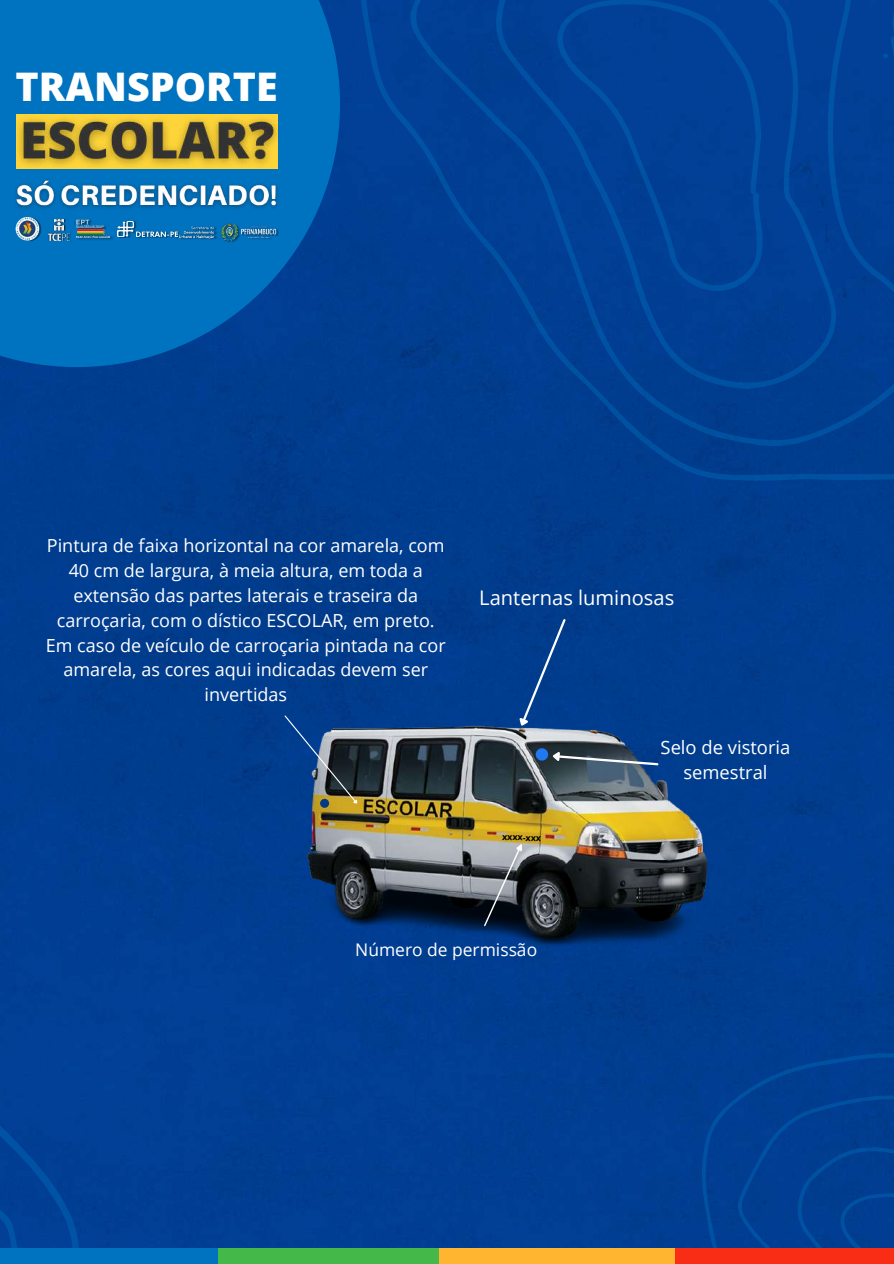
<style>
.page{position:relative;width:894px;height:1264px;background:#fff}
.page>*{position:absolute;margin:0;border:0;box-sizing:border-box;transform-origin:0 0}
.t1{font:800 39.45px "Open Sans";color:#fff}
.t2{font:20.1px "Open Sans";color:#fff}
.t3{font:18.45px/25.7px "Open Sans";color:#fff;text-align:center}
.t4{font:18px/24.8px "Open Sans";color:#fff;text-align:center}
.t5{font:17.4px "Open Sans";color:#fff}
.t6{font:700 9px "Open Sans";color:#000}
</style>
<div class="page">
<div style="left:0;top:0;width:893px;height:1248px;background:#003d8f"></div>
<div style="left:0;top:1035px;width:293px;height:228px;background:#013f95"></div>
<svg style="left:701px;top:1053px;width:192px;height:195px;background:#003e92"></svg>
<div style="left:0;top:1248px;width:218px;height:15px;background:#0073c0"></div>
<div style="left:219px;top:1248px;width:220px;height:15px;background:#44b94a"></div>
<div style="left:439px;top:1248px;width:235px;height:15px;background:#ffb530"></div>
<div style="left:674px;top:1248px;width:219px;height:15px;background:#f92c16"></div>
<svg style="left:0;top:0;width:340px;height:367px;background:#0069b7"></svg>
<img style="left:6px;top:93px;width:281px;height:96px">
<img style="left:8px;top:171px;width:276px;height:48px">
<img style="left:285px;top:705px;width:430px;height:244px">
<div style="left:535px;top:748px;width:13px;height:12px;background:#2079ef;border-radius:50%"></div>
<svg style="left:283px;top:714px;width:77px;height:93px;background:#2f4f75"></svg>
<svg style="left:549px;top:748px;width:110px;height:18px;background:#42586e"></svg>
<svg style="left:482px;top:840px;width:45px;height:87px;background:#5f6368"></svg>
<div style="left:320px;top:798px;width:9px;height:9px;background:#013a87;border-radius:50%"></div>
<svg style="left:513px;top:617px;width:54px;height:113px;background:#0e4692"></svg>
<img style="left:177px;top:222px;width:2px;height:15px">
<img style="left:18px;top:217px;width:23px;height:24px;border-radius:50%">
<img style="left:78px;top:236px;width:36px;height:5px">
<img style="left:182px;top:244px;width:36px;height:1px">
<img style="left:218px;top:222px;width:67px;height:23px">
<img style="left:117px;top:221px;width:60px;height:16px">
<img style="left:16px;top:217px;width:23px;height:23px;border-radius:50%">
<img style="left:73px;top:217px;width:37px;height:18px">
<img style="left:76px;top:236px;width:36px;height:4px">
<img style="left:180px;top:221px;width:36px;height:23px">
<img style="left:216px;top:220px;width:68px;height:24px">
<img style="left:69px;top:219px;width:1px;height:22px">
<img style="left:48px;top:219px;width:21px;height:22px">
<svg style="left:359px;top:0;width:534px;height:482px;background:#003f93"></svg>
<h1 class="t1" style="left:16px;top:59px;width:263px">TRANSPORTE</h1>
<p class="t4" style="left:46px;top:533px;width:401px">Pintura de faixa horizontal na cor amarela, com 40 cm de largura, à meia altura, em toda a extensão das partes laterais e traseira da carroçaria, com o dístico ESCOLAR, em preto.<br>Em caso de veículo de carroçaria pintada na cor amarela, as cores aqui indicadas devem ser invertidas</p>
<p class="t2" style="left:479px;top:584px;width:196px">Lanternas luminosas</p>
<p class="t6" style="left:502px;top:830px;width:41px;rotate:2deg">xxxx-xxx</p>
<p class="t3" style="left:660px;top:733px;width:131px">Selo de vistoria semestral</p>
<p class="t5" style="left:355px;top:937px;width:183px">Número de permissão</p>
</div>
